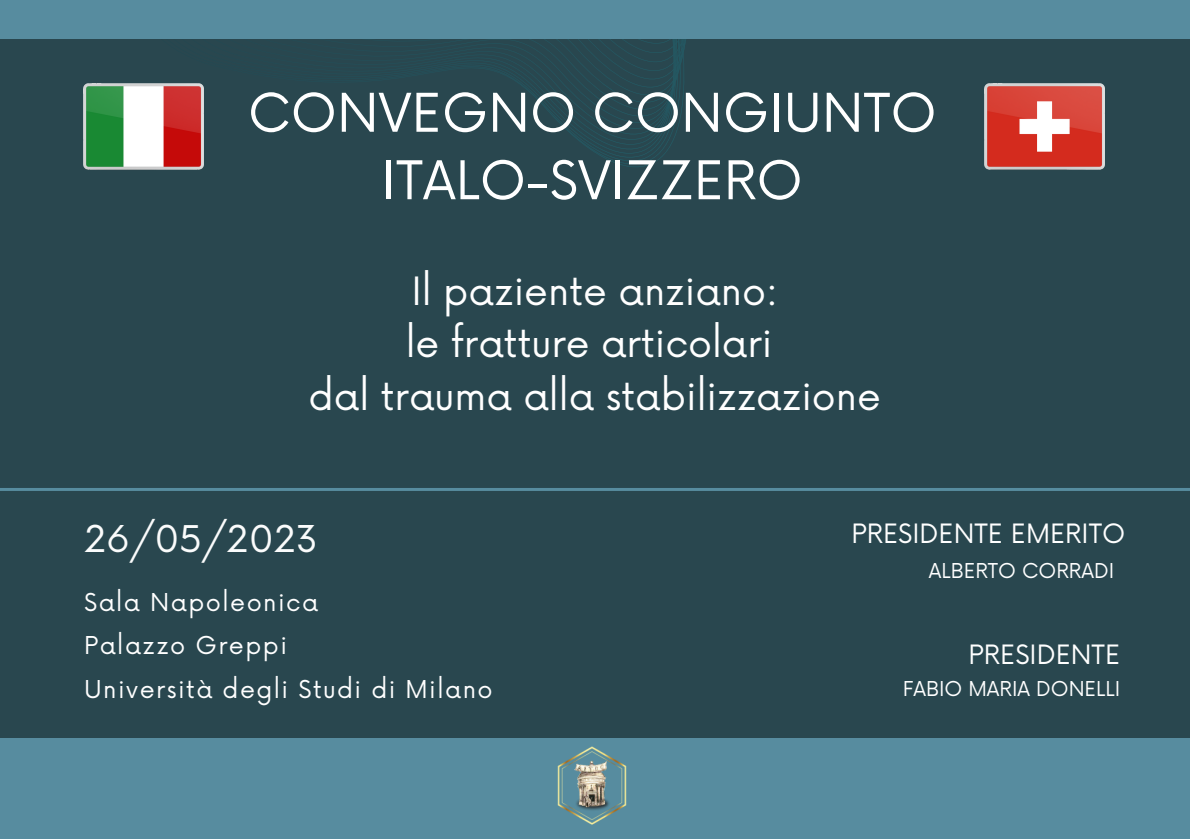
<style>
.page{position:relative;width:1190px;height:839px;background:#fff}
.page>*{position:absolute;margin:0;border:0;box-sizing:border-box;transform-origin:0 0}
.t1{font:52px/67.4px "Now";color:#fff;text-align:center}
.t2{font:38px/52.4px "Now";color:#fff;text-align:center}
.t3{font:36px "Now";color:#fbfcfc}
.t4{font:26px "Now";color:#fff}
.t5{font:24px/43.4px "Now";letter-spacing:.06em;color:#fff}
.t6{font:20px "Now";color:#fff}
</style>
<div class="page">
<div style="left:0;top:0;width:1190px;height:838px;background:#29474f"></div>
<svg style="left:83px;top:39px;width:603px;height:128px"></svg>
<img style="left:84px;top:84px;width:120px;height:86px">
<img style="left:985px;top:84px;width:120px;height:86px">
<hr style="left:0;top:488px;width:1190px;height:3px;background:#578c9f">
<div style="left:0;top:738px;width:1190px;height:100px;background:#578c9f"></div>
<img style="left:558px;top:746px;width:69px;height:79px">
<div style="left:0;top:0;width:1190px;height:39px;background:#578c9f"></div>
<h1 class="t1" style="left:248px;top:82px;width:690px">CONVEGNO CONGIUNTO<br>ITALO-SVIZZERO</h1>
<p class="t2" style="left:309px;top:267px;width:574px">Il paziente anziano:<br>le fratture articolari<br>dal trauma alla stabilizzazione</p>
<p class="t3" style="left:84px;top:518px;width:235px">26/05/2023</p>
<p class="t5" style="left:84px;top:582px;width:410px">Sala Napoleonica<br>Palazzo Greppi<br>Università degli Studi di Milano</p>
<p class="t4" style="left:851px;top:519px;width:275px">PRESIDENTE EMERITO</p>
<p class="t6" style="left:929px;top:559px;width:187px">ALBERTO CORRADI</p>
<p class="t4" style="left:969px;top:639px;width:153px">PRESIDENTE</p>
<p class="t6" style="left:903px;top:677px;width:219px">FABIO MARIA DONELLI</p>
</div>
